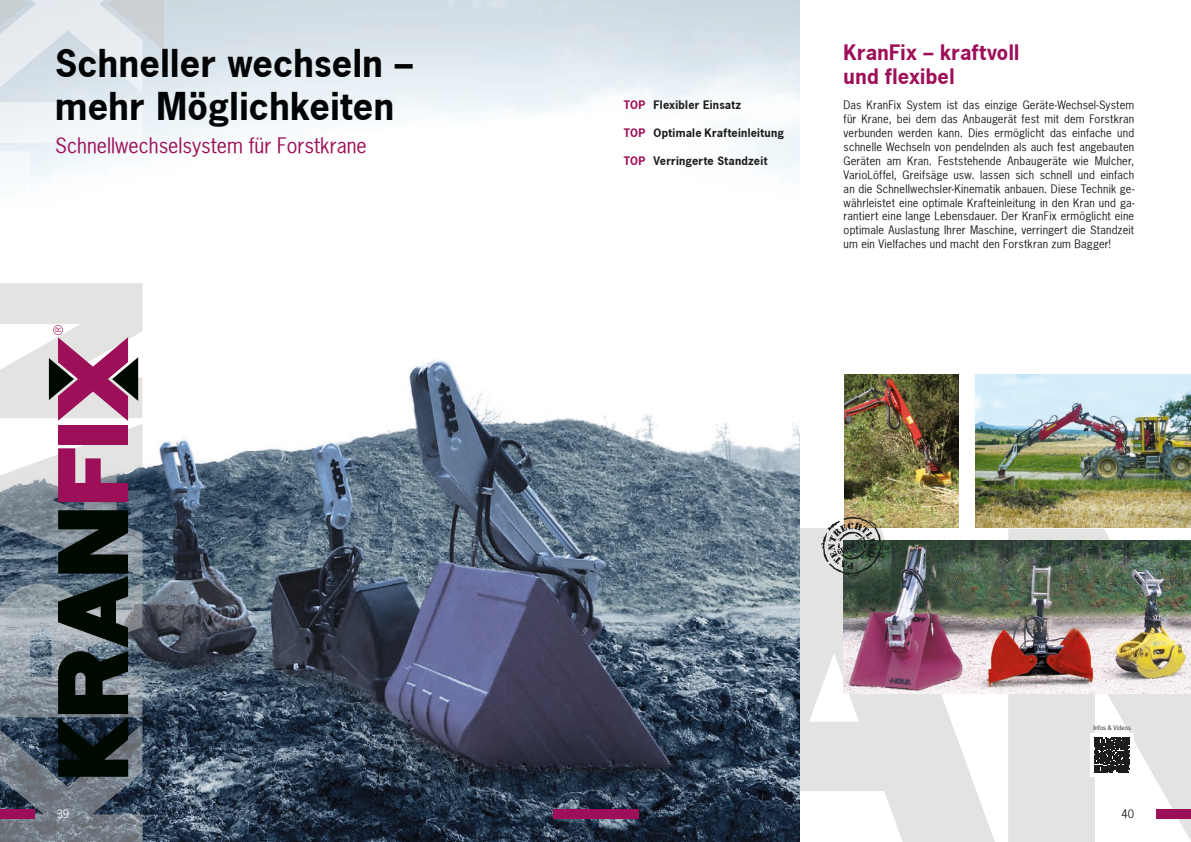
<style>
.page{position:relative;width:1191px;height:842px;background:#fff}
.page>*{position:absolute;margin:0;border:0;box-sizing:border-box;transform-origin:0 0}
.t1{font:700 36px/43.2px "News Gothic";letter-spacing:.01em;color:#020304}
.t2{font:20px "News Gothic";color:#9d0f58}
.t3{font:700 20px/24px "News Gothic";letter-spacing:.015em;color:#9d0f58}
.t4{font:11px/13.9px "News Gothic";letter-spacing:.015em;color:#1d1d1b;text-align:justify}
.t5{font:700 11px "News Gothic";letter-spacing:.02em;color:#1d1d1b}
.t6{font:11px "News Gothic";color:#fff}
.t7{font:6px "News Gothic";letter-spacing:.03em;color:#1d1d1b}
.s1{color:#fff}
</style>
<div class="page">
<img style="left:0;top:0;width:799px;height:842px">
<svg style="left:0;top:151px;width:142px;height:115px"></svg>
<div style="left:0;top:102px;width:143px;height:40px;background:#f1f6f8"></div>
<svg style="left:0;top:0;width:164px;height:93px;background:#dbe3e8"></svg>
<svg style="left:0;top:283px;width:143px;height:559px;background:#817c86"></svg>
<svg style="left:1008px;top:529px;width:183px;height:313px;fill:#e3e3e2"></svg>
<svg style="left:800px;top:528px;width:196px;height:314px;fill:#e3e3e2"></svg>
<img style="left:843px;top:540px;width:348px;height:153px">
<img style="left:844px;top:374px;width:114px;height:153px">
<img style="left:975px;top:374px;width:216px;height:153px">
<svg style="left:821px;top:515px;width:63px;height:61px;background:#868a7f"></svg>
<div style="left:1090px;top:733px;width:44px;height:44px;background:#fff"></div>
<svg style="left:1094px;top:737px;width:36px;height:35px"></svg>
<div style="left:0;top:809px;width:35px;height:10px;background:#9d0f58"></div>
<div style="left:553px;top:809px;width:85px;height:10px;background:#9d0f58"></div>
<div style="left:1157px;top:809px;width:34px;height:10px;background:#9d0f58"></div>
<h1 class="t1" style="left:55px;top:41px;width:359px">Schneller wechseln – mehr Möglichkeiten</h1>
<h2 class="t2" style="left:55px;top:132px;width:313px">Schnellwechselsystem für Forstkrane</h2>
<p class="t5" style="left:624px;top:98px;width:119px"><span class="s1">TOP</span> Flexibler Einsatz</p>
<p class="t5" style="left:624px;top:126px;width:162px"><span class="s1">TOP</span> Optimale Krafteinleitung</p>
<p class="t5" style="left:624px;top:153px;width:145px"><span class="s1">TOP</span> Verringerte Standzeit</p>
<h2 class="t3" style="left:843px;top:41px;width:177px">KranFix – kraftvoll und flexibel</h2>
<p class="t4" style="left:843px;top:98px;width:292px">Das KranFix System ist das einzige Geräte-Wechsel-System für Krane, bei dem das Anbaugerät fest mit dem Forstkran verbunden werden kann. Dies ermöglicht das einfache und schnelle Wechseln von pendelnden als auch fest angebauten Geräten am Kran. Feststehende Anbaugeräte wie Mulcher, VarioLöffel, Greifsäge usw. lassen sich schnell und einfach an die Schnellwechsler-Kinematik anbauen. Diese Technik ge&shy;währleistet eine optimale Krafteinleitung in den Kran und ga&shy;rantiert eine lange Lebensdauer. Der KranFix ermöglicht eine optimale Auslastung Ihrer Maschine, verringert die Standzeit um ein Vielfaches und macht den Forstkran zum Bagger!</p>
<p class="t7" style="left:1093px;top:724px;width:39px">Infos &amp; Videos</p>
<p class="t6" style="left:57px;top:807px;width:14px">39</p>
<p class="t4" style="left:1121px;top:807px;width:14px">40</p>
</div>
